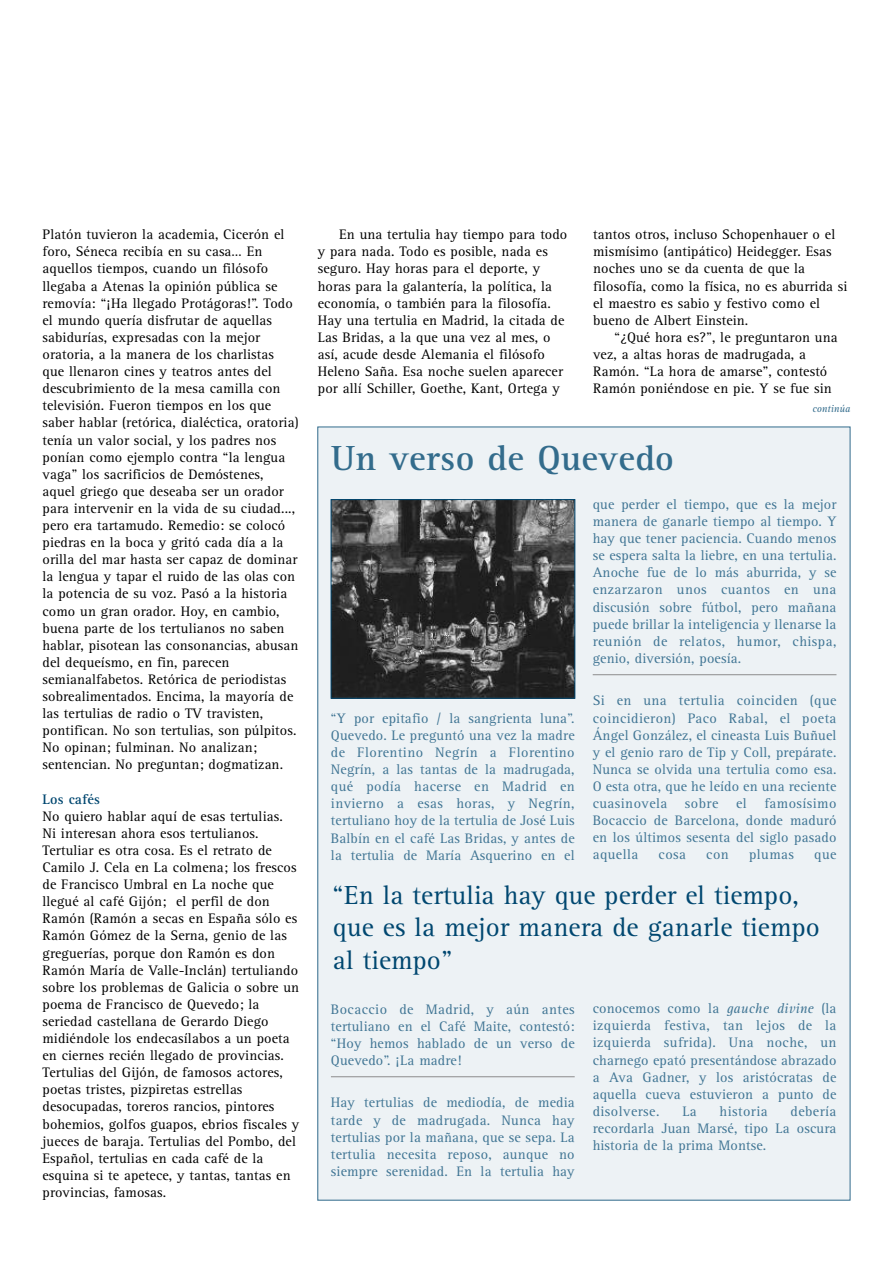
<style>
.page{position:relative;width:893px;height:1263px;background:#fff}
.page>*{position:absolute;margin:0;border:0;box-sizing:border-box;transform-origin:0 0}
.t1{font:700 36px "Rotis Serif";letter-spacing:.01em;color:#336c8c}
.t2{font:27px/32.4px "Rotis Serif";letter-spacing:.005em;color:#004770}
.t3{font:14.25px/17.1px "Rotis Serif";letter-spacing:.01em;color:#000}
.t4{font:14.25px/17.1px "Rotis Serif";letter-spacing:.01em;color:#407594;text-align:justify}
.t5{font:700 14.25px "Rotis Serif";letter-spacing:.01em;color:#004770}
.t6{font:14.25px "Rotis Serif";letter-spacing:.03em;color:#407594}
.t7{font:italic 10.5px "Rotis Serif";color:#336c8c}
.s1{font-style:italic}
</style>
<div class="page">
<div style="left:318px;top:427px;width:532px;height:773px;background:#edf2f5"></div>
<hr style="left:331px;top:1076px;width:244px;height:1px;background:#8c8c8c">
<hr style="left:593px;top:674px;width:243px;height:1px;background:#8c8c8c">
<img style="left:333px;top:501px;width:240px;height:196px">
<div style="left:331px;top:499px;width:244px;height:200px;border:1px solid #004770"></div>
<p class="t3" style="left:43px;top:227px;width:258px">Platón tuvieron la academia, Cicerón el foro, Séneca recibía en su casa… En aquellos tiempos, cuando un filósofo llegaba a Atenas la opinión pública se removía: “¡Ha llegado Protágoras!”. Todo el mundo quería disfrutar de aquellas sabidurías, expresadas con la mejor oratoria, a la manera de los charlistas que llenaron cines y teatros antes del descubrimiento de la mesa camilla con televisión. Fueron tiempos en los que saber hablar (retórica, dialéctica, oratoria) tenía un valor social, y los padres nos ponían como ejemplo contra “la lengua vaga” los sacrificios de Demóstenes, aquel griego que deseaba ser un orador para intervenir en la vida de su ciudad..., pero era tartamudo. Remedio: se colocó piedras en la boca y gritó cada día a la orilla del mar hasta ser capaz de dominar la lengua y tapar el ruido de las olas con la potencia de su voz. Pasó a la historia como un gran orador. Hoy, en cambio, buena parte de los tertulianos no saben hablar, pisotean las consonancias, abusan del dequeísmo, en fin, parecen semianalfabetos. Retórica de periodistas sobrealimentados. Encima, la mayoría de las tertulias de radio o TV travisten, pontifican. No son tertulias, son púlpitos.<br>No opinan; fulminan. No analizan; sentencian. No preguntan; dogmatizan.</p>
<p class="t5" style="left:43px;top:794px;width:59px">Los cafés</p>
<p class="t3" style="left:43px;top:809px;width:258px">No quiero hablar aquí de esas tertulias.<br>Ni interesan ahora esos tertulianos.<br>Tertuliar es otra cosa. Es el retrato de Camilo J. Cela en La colmena; los frescos de Francisco Umbral en La noche que llegué al café Gijón; el perfil de don Ramón (Ramón a secas en España sólo es Ramón Gómez de la Serna, genio de las greguerías, porque don Ramón es don Ramón María de Valle-Inclán) tertuliando sobre los problemas de Galicia o sobre un poema de Francisco de Quevedo; la seriedad castellana de Gerardo Diego midiéndole los endecasílabos a un poeta en ciernes recién llegado de provincias.<br>Tertulias del Gijón, de famosos actores, poetas tristes, pizpiretas estrellas desocupadas, toreros rancios, pintores bohemios, golfos guapos, ebrios fiscales y jueces de baraja. Tertulias del Pombo, del Español, tertulias en cada café de la esquina si te apetece, y tantas, tantas en provincias, famosas.</p>
<p class="t3" style="left:318px;top:227px;width:251px;text-indent:21px">En una tertulia hay tiempo para todo y para nada. Todo es posible, nada es seguro. Hay horas para el deporte, y horas para la galantería, la política, la economía, o también para la filosofía.<br>Hay una tertulia en Madrid, la citada de Las Bridas, a la que una vez al mes, o así, acude desde Alemania el filósofo Heleno Saña. Esa noche suelen aparecer por allí Schiller, Goethe, Kant, Ortega y</p>
<p class="t3" style="left:593px;top:227px;width:256px">tantos otros, incluso Schopenhauer o el mismísimo (antipático) Heidegger. Esas noches uno se da cuenta de que la filosofía, como la física, no es aburrida si el maestro es sabio y festivo como el bueno de Albert Einstein.</p>
<p class="t3" style="left:593px;top:330px;width:246px;text-indent:21px">“¿Qué hora es?”, le preguntaron una vez, a altas horas de madrugada, a Ramón. “La hora de amarse”, contestó Ramón poniéndose en pie. Y se fue sin</p>
<h1 class="t1" style="left:332px;top:446px;width:344px">Un verso de Quevedo</h1>
<p class="t7" style="left:812px;top:405px;width:40px">continúa</p>
<p class="t4" style="left:331px;top:711px;width:245px">“Y por epitafio / la sangrienta luna”.<br>Quevedo. Le preguntó una vez la madre de Florentino Negrín a Florentino Negrín, a las tantas de la madrugada, qué podía hacerse en Madrid en invierno a esas horas, y Negrín, tertuliano hoy de la tertulia de José Luis Balbín en el café Las Bridas, y antes de la tertulia de María Asquerino en el</p>
<p class="t4" style="left:593px;top:497px;width:245px">que perder el tiempo, que es la mejor manera de ganarle tiempo al tiempo. Y hay que tener paciencia. Cuando menos se espera salta la liebre, en una tertulia.<br>Anoche fue de lo más aburrida, y se enzarzaron unos cuantos en una discusión sobre fútbol, pero mañana puede brillar la inteligencia y llenarse la reunión de relatos, humor, chispa, genio, diversión, poesía.</p>
<p class="t4" style="left:593px;top:694px;width:245px">Si en una tertulia coinciden (que coincidieron) Paco Rabal, el poeta Ángel González, el cineasta Luis Buñuel y el genio raro de Tip y Coll, prepárate.<br>Nunca se olvida una tertulia como esa.<br>O esta otra, que he leído en una reciente cuasinovela sobre el famosísimo Bocaccio de Barcelona, donde maduró en los últimos sesenta del siglo pasado aquella</p>
<p class="t4" style="left:659px;top:847px;width:29px">cosa</p>
<p class="t4" style="left:706px;top:847px;width:24px">con</p>
<p class="t4" style="left:749px;top:847px;width:47px">plumas</p>
<p class="t4" style="left:814px;top:847px;width:24px">que</p>
<h2 class="t2" style="left:333px;top:881px;width:488px">“En la tertulia hay que perder el tiempo, que es la mejor manera de ganarle tiempo al tiempo”</h2>
<p class="t4" style="left:331px;top:1002px;width:245px">Bocaccio de Madrid, y aún antes tertuliano en el Café Maite, contestó: “Hoy hemos hablado de un verso de Quevedo”. ¡La madre!</p>
<p class="t4" style="left:331px;top:1096px;width:245px">Hay tertulias de mediodía, de media tarde y de madrugada. Nunca hay tertulias por la mañana, que se sepa. La tertulia necesita reposo, aunque no siempre serenidad. En la tertulia hay</p>
<p class="t4" style="left:593px;top:1001px;width:245px">conocemos como la <span class="s1">gauche divine</span> (la izquierda festiva, tan lejos de la izquierda sufrida). Una noche, un charnego epató presentándose abrazado a Ava Gadner, y los aristócratas de aquella cueva estuvieron a punto de disolverse.</p>
<p class="t4" style="left:593px;top:1104px;width:245px;text-indent:198px">debería recordarla Juan Marsé, tipo La oscura historia de la prima Montse.</p>
<p class="t4" style="left:682px;top:1104px;width:16px">La</p>
<p class="t6" style="left:720px;top:1106px;width:49px">historia</p>
</div>
